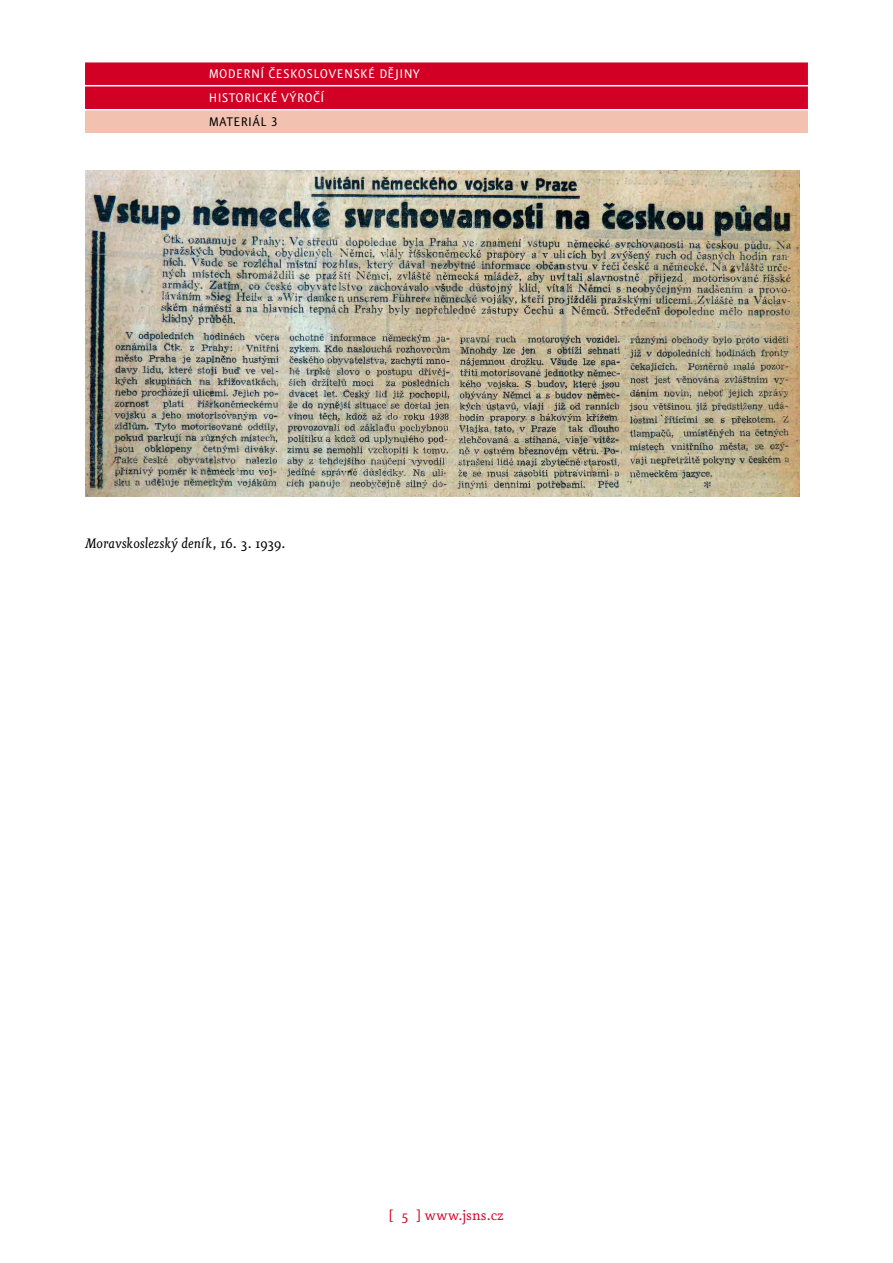
<style>
.page{position:relative;width:893px;height:1263px;background:#fff}
.page>*{position:absolute;margin:0;border:0;box-sizing:border-box;transform-origin:0 0}
.t1{font:italic 16.5px "Eureka OT";letter-spacing:-.005em;color:#000}
.t2{font:16.5px "Eureka OT";color:#d20024}
.t3{font:15px/24px "Eureka Sans OT";letter-spacing:.025em;color:#fff}
.t4{font:15px "Eureka Sans OT";letter-spacing:.025em;color:#000}
.s1{font-style:normal}
</style>
<div class="page">
<div style="left:85px;top:62px;width:723px;height:23px;background:#d20024"></div>
<div style="left:85px;top:86px;width:723px;height:23px;background:#d20024"></div>
<div style="left:85px;top:110px;width:723px;height:23px;background:#f3c1af"></div>
<img style="left:85px;top:170px;width:715px;height:326px">
<p class="t3" style="left:209px;top:62px;width:213px">MODERNÍ ČESKOSLOVENSKÉ DĚJINY<br>HISTORICKÉ VÝROČÍ</p>
<p class="t4" style="left:209px;top:114px;width:70px">MATERIÁL 3</p>
<p class="t1" style="left:85px;top:535px;width:202px">Moravskoslezský deník<span class="s1">, 16. 3. 1939.</span></p>
<p class="t2" style="left:389px;top:1207px;width:117px">[ 5 ] www.jsns.cz</p>
</div>
